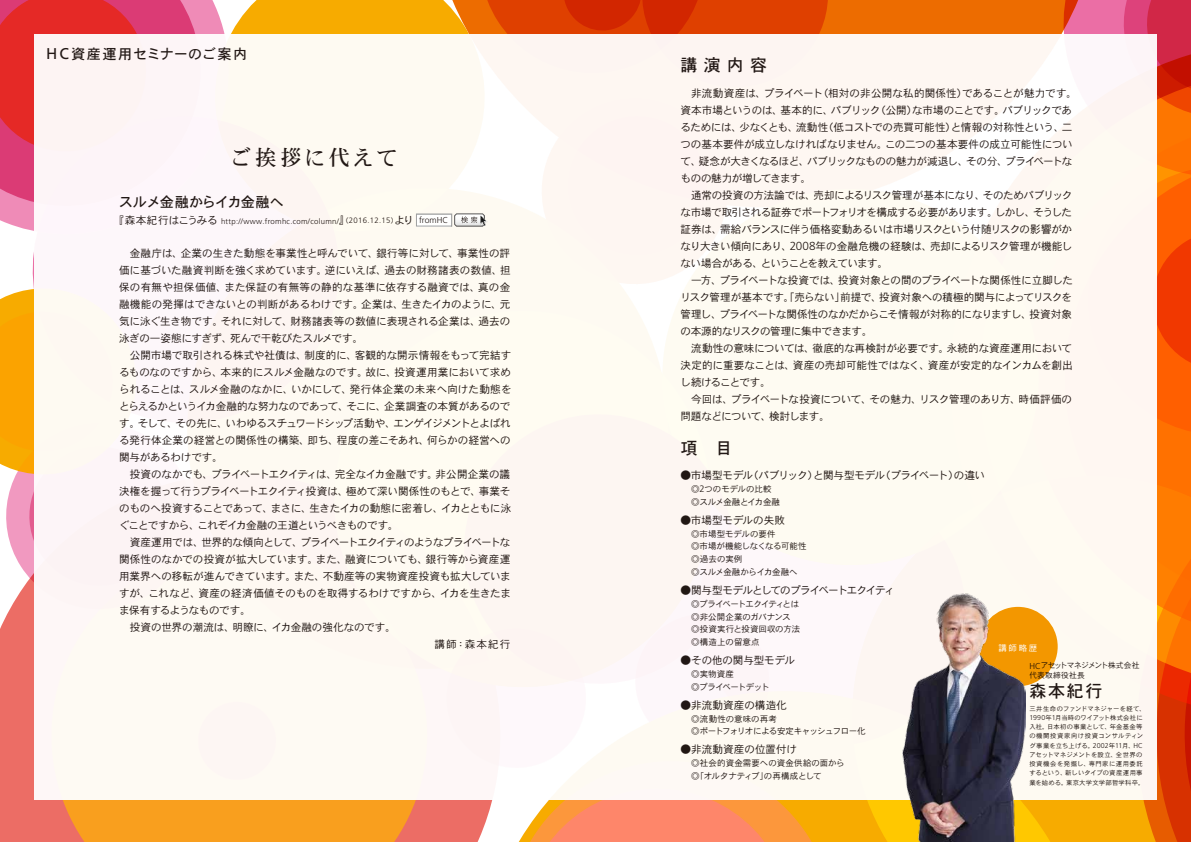
<style>
.page{position:relative;width:1191px;height:842px;background:#fff}
.page>*{position:absolute;margin:0;border:0;box-sizing:border-box;transform-origin:0 0}
.t1{font:21.3px "DFHS Mincho Std W5";letter-spacing:.135em;color:#221815}
.t2{font:17px "DFHS Gothic Std W5";letter-spacing:.235em;color:#221815}
.t3{font:14.2px "DFHS Gothic Std W5";letter-spacing:.07em;color:#221815}
.t4{font:14.2px "DFHS Gothic Std W5";letter-spacing:.005em;color:#221815}
.t5{font:10.6px/17px "DFHS Gothic Std W3";letter-spacing:-.025em;color:#221815;text-align:justify}
.t6{font:10.6px "DFHS Gothic Std W3";letter-spacing:-.005em;color:#221815}
.t7{font:10.6px "DFHS Gothic Std W3";color:#221815}
.t8{font:10.6px "DFHS Gothic Std W3";letter-spacing:-.045em;color:#221815}
.t9{font:10.6px "DFHS Gothic Std W3";letter-spacing:-.06em;color:#221815}
.t10{font:10.6px "DFHS Gothic Std W3";letter-spacing:-.085em;color:#221815}
.t11{font:10.6px "DFHS Gothic Std W3";letter-spacing:.015em;color:#221815}
.t12{font:10.6px "DFHS Gothic Std W3";letter-spacing:-.09em;color:#221815}
.t13{font:300 8.6px "Frutiger";color:#221815}
.t14{font:8.5px/12.8px "DFHS Gothic Std W3";letter-spacing:-.02em;color:#221815}
.t15{font:8.5px/12.8px "DFHS Gothic Std W3";letter-spacing:-.045em;color:#221815}
.t16{font:8.5px/12.8px "DFHS Gothic Std W3";letter-spacing:-.06em;color:#221815}
.t17{font:8.5px "DFHS Gothic Std W3";color:#fff}
.t18{font:300 7.8px "Frutiger";letter-spacing:.035em;color:#221815}
.t19{font:7.8px/9.9px "DFHS Gothic Std W3";letter-spacing:-.055em;color:#221815}
.t20{font:6.4px/9.2px "DFHS Gothic Std W3";letter-spacing:.025em;color:#221815}
.s1{font-family:"Frutiger";font-size:15.6px}
.s2{font-family:"Frutiger";font-weight:300;font-size:11.7px}
.s3{font-family:"DFHS Gothic Std W3";font-weight:400;font-size:10.6px}
.s4{font-family:"DFHS Gothic Std W3";font-weight:400;font-size:7.1px}
.s5{font-family:"Frutiger";font-weight:300;font-size:9.4px}
.s6{font-family:"Frutiger";font-weight:300;font-size:8.6px}
.s7{font-family:"Frutiger";font-weight:300;font-size:7px}
</style>
<div class="page">
<div style="left:0;top:609px;width:446px;height:233px;background:#ec6d65"></div>
<div style="left:828px;top:0;width:235px;height:34px;background:#ed6c00"></div>
<svg style="left:51px;top:799px;width:376px;height:43px;background:#f79b2a"></svg>
<svg style="left:231px;top:0;width:249px;height:34px;background:#f6aa0e"></svg>
<svg style="left:834px;top:799px;width:229px;height:43px;background:#f9b605"></svg>
<svg style="left:0;top:0;width:225px;height:231px;fill:#ef8bb7"></svg>
<svg style="left:446px;top:799px;width:388px;height:43px;background:#fa9c68"></svg>
<svg style="left:0;top:0;width:200px;height:206px;background:#e1354b"></svg>
<svg style="left:1063px;top:0;width:128px;height:842px;background:#ef5d10"></svg>
<svg style="left:0;top:289px;width:34px;height:320px"></svg>
<svg style="left:480px;top:0;width:348px;height:34px;background:#dc3b00"></svg>
<div style="left:34px;top:34px;width:1123px;height:765px;background:#fefaf2"></div>
<div style="left:978px;top:607px;width:79px;height:79px;background:#f39700;border-radius:50%"></div>
<img style="left:902px;top:593px;width:123px;height:249px">
<div style="left:416px;top:214px;width:36px;height:12px;background:#fff"></div>
<div style="left:416px;top:214px;width:36px;height:12px;border:1px solid #9fa0a0"></div>
<svg style="left:451px;top:213px;width:36px;height:14px"></svg>
<h3 class="t3" style="left:46px;top:46px;width:202px"><span class="s1">HC</span>資産運用セミナーのご案内</h3>
<h2 class="t2" style="left:680px;top:56px;width:88px">講演内容</h2>
<p class="t5" style="left:680px;top:84px;width:398px;text-align:left;text-indent:11px">非流動資産は、プライベート（相対の非公開な私的関係性）であることが魅力です。資本市場というのは、基本的に、パブリック（公開）な市場のことです。パブリックであるためには、少なくとも、流動性（低コストでの売買可能性）と情報の対称性という、二つの基本要件が成立しなければなりません。この二つの基本要件の成立可能性について、疑念が大きくなるほど、パブリックなものの魅力が減退し、その分、プライベートなものの魅力が増してきます。</p>
<p class="t5" style="left:680px;top:186px;width:393px;text-indent:11px">通常の投資の方法論では、売却によるリスク管理が基本になり、そのためパブリックな市場で取引される証券でポートフォリオを構成する必要があります。しかし、そうした証券は、需給バランスに伴う価格変動あるいは市場リスクという付随リスクの影響がかなり大きい傾向にあり、<span class="s2">2008</span>年の金融危機の経験は、売却によるリスク管理が機能しない場合がある、ということを教えています。</p>
<p class="t5" style="left:680px;top:271px;width:394px;text-indent:11px">一方、プライベートな投資では、投資対象との間のプライベートな関係性に立脚したリスク管理が基本です。「売らない」前提で、投資対象への積極的関与によってリスクを管理し、プライベートな関係性のなかだからこそ情報が対称的になりますし、投資対象の本源的なリスクの管理に集中できます。</p>
<p class="t5" style="left:680px;top:339px;width:394px;text-indent:11px">流動性の意味については、徹底的な再検討が必要です。永続的な資産運用において決定的に重要なことは、資産の売却可能性ではなく、資産が安定的なインカムを創出し続けることです。</p>
<p class="t5" style="left:680px;top:390px;width:393px;text-indent:11px">今回は、プライベートな投資について、その魅力、リスク管理のあり方、時価評価の問題などについて、検討します。</p>
<h1 class="t1" style="left:230px;top:146px;width:169px">ご挨拶に代えて</h1>
<h3 class="t4" style="left:119px;top:194px;width:167px">スルメ金融からイカ金融へ</h3>
<p class="t18" style="left:114px;top:217px;width:301px"><span class="s3">『森本紀行はこうみる</span> http://www.fromhc.com/column/<span class="s3">』</span><span class="s4">（</span>2016.12.15<span class="s4">）</span><span class="s3">より</span></p>
<p class="t6" style="left:119px;top:247px;width:393px">　金融庁は、企業の生きた動態を事業性と呼んでいて、銀行等に対して、事業性の評</p>
<p class="t5" style="left:119px;top:262px;width:393px">価に基づいた融資判断を強く求めています。逆にいえば、過去の財務諸表の数値、担</p>
<p class="t11" style="left:119px;top:281px;width:393px">保の有無や担保価値、また保証の有無等の静的な基準に依存する融資では、真の金</p>
<p class="t7" style="left:119px;top:298px;width:393px">融機能の発揮はできないとの判断があるわけです。企業は、生きたイカのように、元</p>
<p class="t6" style="left:119px;top:315px;width:393px">気に泳ぐ生き物です。それに対して、財務諸表等の数値に表現される企業は、過去の</p>
<p class="t5" style="left:119px;top:330px;width:246px">泳ぎの一姿態にすぎず、死んで干乾びたスルメです。</p>
<p class="t6" style="left:119px;top:349px;width:394px">　公開市場で取引される株式や社債は、制度的に、客観的な開示情報をもって完結す</p>
<p class="t5" style="left:119px;top:364px;width:393px">るものなのですから、本来的にスルメ金融なのです。故に、投資運用業において求め</p>
<p class="t7" style="left:119px;top:383px;width:394px">られることは、スルメ金融のなかに、いかにして、発行体企業の未来へ向けた動態を</p>
<p class="t5" style="left:119px;top:398px;width:393px">とらえるかというイカ金融的な努力なのであって、そこに、企業調査の本質があるので</p>
<p class="t9" style="left:119px;top:418px;width:393px">す。そして、その先に、いわゆるスチュワードシップ活動や、エンゲイジメントとよばれ</p>
<p class="t7" style="left:119px;top:435px;width:393px">る発行体企業の経営との関係性の構築、即ち、程度の差こそあれ、何らかの経営への</p>
<p class="t5" style="left:119px;top:449px;width:106px">関与があるわけです。</p>
<p class="t5" style="left:119px;top:466px;width:393px">　投資のなかでも、プライベートエクイティは、完全なイカ金融です。非公開企業の議</p>
<p class="t5" style="left:119px;top:483px;width:393px">決権を握って行うプライベートエクイティ投資は、極めて深い関係性のもとで、事業そ</p>
<p class="t8" style="left:119px;top:503px;width:394px">のものへ投資することであって、まさに、生きたイカの動態に密着し、イカとともに泳</p>
<p class="t9" style="left:119px;top:520px;width:281px">ぐことですから、これぞイカ金融の王道というべきものです。</p>
<p class="t10" style="left:119px;top:537px;width:393px">　資産運用では、世界的な傾向として、プライベートエクイティのようなプライベートな</p>
<p class="t5" style="left:119px;top:551px;width:393px">関係性のなかでの投資が拡大しています。また、融資についても、銀行等から資産運</p>
<p class="t6" style="left:119px;top:571px;width:393px">用業界への移転が進んできています。また、不動産等の実物資産投資も拡大していま</p>
<p class="t5" style="left:119px;top:585px;width:393px">すが、これなど、資産の経済価値そのものを取得するわけですから、イカを生きたま</p>
<p class="t8" style="left:119px;top:605px;width:133px">ま保有するようなものです。</p>
<p class="t5" style="left:119px;top:619px;width:278px">　投資の世界の潮流は、明瞭に、イカ金融の強化なのです。</p>
<p class="t5" style="left:434px;top:636px;width:77px">講師：森本紀行</p>
<p class="t17" style="left:998px;top:643px;width:41px">講師略歴</p>
<p class="t13" style="left:419px;top:215px;width:31px">fromHC</p>
<h2 class="t2" style="left:680px;top:439px;width:54px">項　目</h2>
<p class="t8" style="left:680px;top:470px;width:306px">●市場型モデル（パブリック）と関与型モデル（プライベート）の違い</p>
<p class="t14" style="left:691px;top:482px;width:90px">◎<span class="s5">2</span>つのモデルの比較◎スルメ金融とイカ金融</p>
<p class="t5" style="left:680px;top:511px;width:106px">●市場型モデルの失敗</p>
<p class="t14" style="left:691px;top:527px;width:117px">◎市場型モデルの要件<br>◎市場が機能しなくなる可能性◎過去の実例<br>◎スルメ金融からイカ金融へ</p>
<p class="t12" style="left:680px;top:584px;width:216px">●関与型モデルとしてのプライベートエクイティ</p>
<p class="t14" style="left:691px;top:597px;width:111px">◎プライベートエクイティとは◎非公開企業のガバナンス◎投資実行と投資回収の方法◎構造上の留意点</p>
<p class="t5" style="left:680px;top:652px;width:116px">●その他の関与型モデル</p>
<p class="t16" style="left:691px;top:667px;width:80px">◎実物資産<br>◎プライベートデット</p>
<p class="t6" style="left:680px;top:699px;width:108px">●非流動資産の構造化</p>
<p class="t15" style="left:691px;top:712px;width:176px">◎流動性の意味の再考<br>◎ポートフォリオによる安定キャッシュフロー化</p>
<p class="t5" style="left:680px;top:741px;width:118px">●非流動資産の位置付け</p>
<p class="t14" style="left:691px;top:757px;width:155px">◎社会的資金需要への資金供給の面から◎「オルタナティブ」の再構成として</p>
<p class="t19" style="left:1029px;top:660px;width:112px"><span class="s6">HC</span>アセットマネジメント株式会社代表取締役社長</p>
<h2 class="t2" style="left:1029px;top:682px;width:75px">森本紀行</h2>
<p class="t20" style="left:1029px;top:704px;width:118px">三井生命のファンドマネジャーを経て、<br><span class="s7">1990</span>年<span class="s7">1</span>月当時のワイアット株式会社に入社。日本初の事業として、年金基金等の機関投資家向け投資コンサルティング事業を立ち上げる。<span class="s7">2002</span>年<span class="s7">11</span>月、<span class="s7">HC</span>アセットマネジメントを設立、全世界の投資機会を発掘し、専門家に運用委託するという、新しいタイプの資産運用事業を始める。東京大学文学部哲学科卒。</p>
</div>
